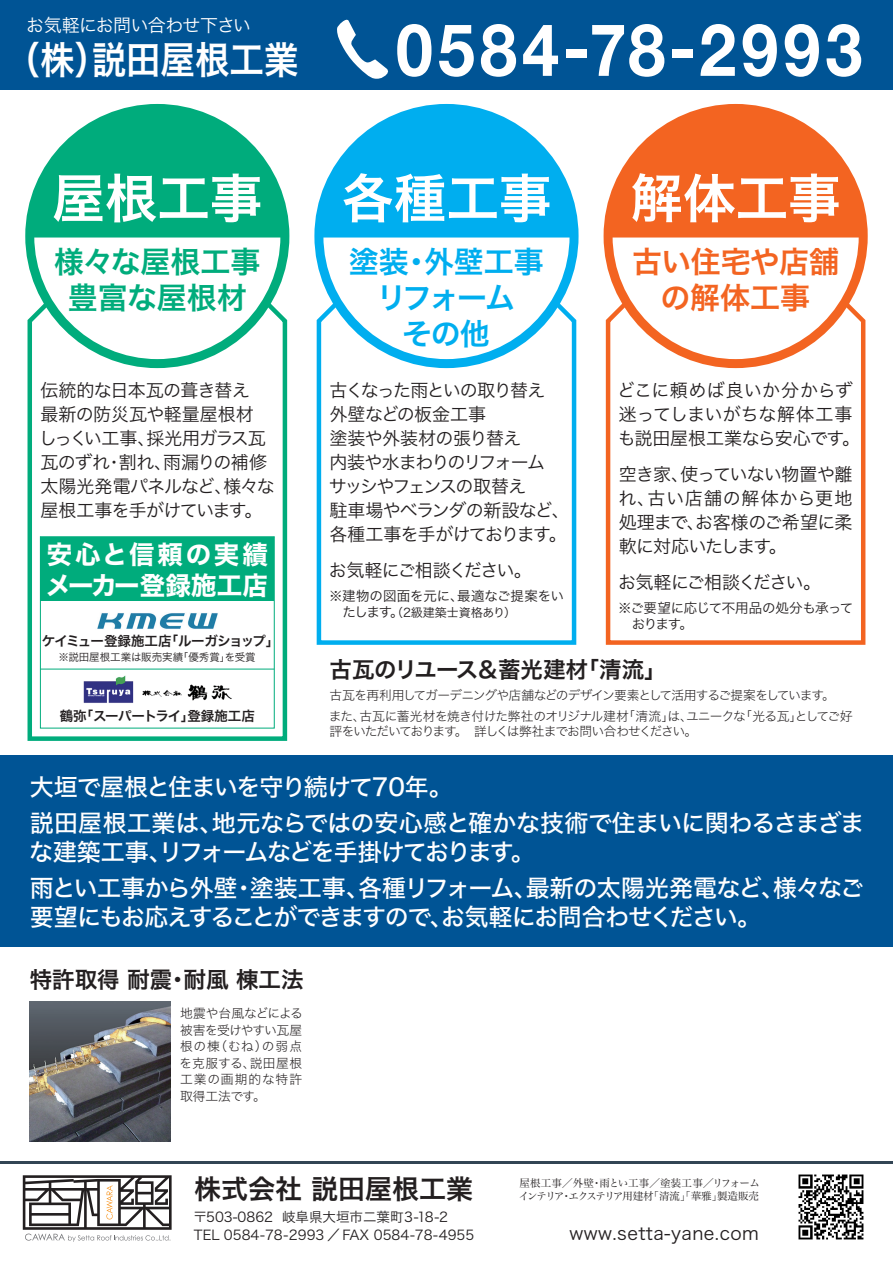
<style>
.page{position:relative;width:893px;height:1263px;background:#fff}
.page>*{position:absolute;margin:0;border:0;box-sizing:border-box;transform-origin:0 0}
.t1{font:700 72.6px "Helvetica Neue";letter-spacing:.075em;color:#fff;scale:.92 1}
.t2{font:52.5px "Hiragino Sans W6";color:#fff}
.t3{font:37.95px "Hiragino Sans W6";color:#fff;scale:.91 1}
.t4{font:30px/36px "Hiragino Sans W6";letter-spacing:-.03em;color:#00aeef;text-align:center}
.t5{font:30px/36px "Hiragino Sans W6";color:#00ac7c;text-align:center}
.t6{font:30px/36px "Hiragino Sans W6";letter-spacing:-.01em;color:#f36421;text-align:center}
.t7{font:27px "Hira Kaku Pro N W6";color:#231f20}
.t8{font:25.5px/30.6px "Hiragino Sans W7";letter-spacing:.005em;color:#fff}
.t9{font:24px/36px "Hiragino Sans W5";letter-spacing:-.04em;color:#fff}
.t10{font:24px "Hiragino Sans W5";letter-spacing:-.065em;color:#fff}
.t11{font:22.5px "Hiragino Sans W6";color:#231f20}
.t12{font:18px/24px "Hiragino Sans W3";letter-spacing:-.03em;color:#231f20}
.t13{font:18px/24px "Hiragino Sans W3";letter-spacing:-.06em;color:#231f20}
.t14{font:18px/24px "Hiragino Sans W3";color:#231f20}
.t15{font:18px "Hiragino Sans W3";letter-spacing:-.065em;color:#231f20}
.t16{font:18px "Hiragino Sans W3";letter-spacing:.025em;color:#231f20}
.t17{font:18px "Hiragino Sans W3";letter-spacing:-.03em;color:#fff}
.t18{font:13.5px/18px "Hira Kaku Pro N W3";color:#231f20}
.t19{font:13.5px/16.2px "Hiragino Sans W3";letter-spacing:-.035em;color:#231f20}
.t20{font:13.5px "Hiragino Sans W6";letter-spacing:-.06em;color:#231f20}
.t21{font:13.5px "Hiragino Sans W3";letter-spacing:-.01em;color:#231f20}
.t22{font:13.5px "Hiragino Sans W6";letter-spacing:-.01em;color:#231f20}
.t23{font:12.75px/16.5px "Hiragino Sans W2";letter-spacing:-.05em;color:#231f20;text-align:justify}
.t24{font:12.75px "Hiragino Sans W2";letter-spacing:-.085em;color:#231f20}
.t25{font:12px "Hiragino Sans W3";color:#231f20}
.t26{font:10.5px/13.5px "Hira Min Pro N W3";letter-spacing:-.04em;color:#231f20}
.t27{font:10.5px "Hiragino Sans W3";color:#231f20}
.s1{font-size:13.5px}
</style>
<div class="page">
<div style="left:0;top:755px;width:893px;height:191px;background:#005495"></div>
<svg style="left:604px;top:201px;width:264px;height:444px"></svg>
<svg style="left:25px;top:201px;width:264px;height:540px"></svg>
<svg style="left:315px;top:201px;width:262px;height:444px"></svg>
<div style="left:30px;top:108px;width:255px;height:256px;background:#fff;border-radius:50%"></div>
<div style="left:25px;top:104px;width:264px;height:264px;border:9px solid #00ac7c;border-radius:50%"></div>
<div style="left:608px;top:108px;width:255px;height:256px;background:#fff;border-radius:50%"></div>
<div style="left:604px;top:104px;width:264px;height:264px;border:9px solid #f36421;border-radius:50%"></div>
<div style="left:319px;top:108px;width:255px;height:256px;background:#fff;border-radius:50%"></div>
<div style="left:314px;top:104px;width:265px;height:264px;border:9px solid #00aeef;border-radius:50%"></div>
<hr style="left:0;top:1161px;width:893px;height:2px;background:#324554">
<svg style="left:23px;top:1175px;width:149px;height:67px"></svg>
<div style="left:0;top:0;width:893px;height:89px;background:#005495"></div>
<img style="left:798px;top:1174px;width:66px;height:66px">
<div style="left:40px;top:537px;width:234px;height:63px;background:#00ac7c"></div>
<svg style="left:30px;top:108px;width:255px;height:127px"></svg>
<svg style="left:608px;top:108px;width:255px;height:126px"></svg>
<svg style="left:319px;top:108px;width:255px;height:127px"></svg>
<img style="left:95px;top:612px;width:125px;height:17px">
<img style="left:81px;top:675px;width:153px;height:29px">
<hr style="left:40px;top:669px;width:234px;height:1px;background:#00ac7c">
<div style="left:40px;top:536px;width:235px;height:192px;border:1px solid #00ac7c"></div>
<svg style="left:337px;top:19px;width:52px;height:60px"></svg>
<hr style="left:608px;top:234px;width:255px;height:3px;background:#f36421">
<hr style="left:319px;top:235px;width:255px;height:3px;background:#00aeef">
<hr style="left:30px;top:235px;width:255px;height:3px;background:#00ac7c">
<img style="left:30px;top:1001px;width:140px;height:140px">
<p class="t17" style="left:26px;top:9px;width:226px">お気軽にお問い合わせ下さい</p>
<p class="t3" style="left:6px;top:25px;width:323px">（株）説田屋根工業</p>
<p class="t1" style="left:396px;top:-7px;width:509px">0584-78-2993</p>
<p class="t2" style="left:52px;top:151px;width:212px">屋根工事</p>
<p class="t2" style="left:341px;top:151px;width:211px">各種工事</p>
<p class="t2" style="left:631px;top:151px;width:211px">解体工事</p>
<p class="t5" style="left:54px;top:243px;width:208px">様々な屋根工事豊富な屋根材</p>
<p class="t6" style="left:632px;top:243px;width:209px">古い住宅や店舗の解体工事</p>
<p class="t4" style="left:349px;top:243px;width:196px">塗装・外壁工事リフォーム<br>その他</p>
<p class="t12" style="left:39px;top:377px;width:237px">伝統的な日本瓦の葺き替え<br>最新の防災瓦や軽量屋根材しっくい工事、採光用ガラス瓦瓦のずれ・割れ、雨漏りの補修太陽光発電パネルなど、様々な屋根工事を手がけています。</p>
<p class="t13" style="left:329px;top:377px;width:242px">古くなった雨といの取り替え<br>外壁などの板金工事<br>塗装や外装材の張り替え<br>内装や水まわりのリフォーム<br>サッシやフェンスの取替え<br>駐車場やベランダの新設など、各種工事を手がけております。</p>
<p class="t15" style="left:329px;top:554px;width:204px">お気軽にご相談ください。</p>
<p class="t21" style="left:329px;top:584px;width:236px">※建物の図面を元に、最適なご提案をい</p>
<p class="t25" style="left:342px;top:602px;width:175px"><span class="s1">たします。</span>（2級建築士資格あり）</p>
<p class="t8" style="left:46px;top:540px;width:223px">安心と信頼の実績メーカー登録施工店</p>
<p class="t14" style="left:617px;top:377px;width:244px">どこに頼めば良いか分からず迷ってしまいがちな解体工事も説田屋根工業なら安心です。</p>
<p class="t12" style="left:618px;top:461px;width:236px;text-align:justify">空き家、使っていない物置や離れ、古い店舗の解体から更地処理まで、お客様のご希望に柔軟に対応いたします。</p>
<p class="t15" style="left:618px;top:566px;width:204px">お気軽にご相談ください。</p>
<p class="t19" style="left:632px;top:598px;width:223px;text-indent:-14px">※ご要望に応じて不用品の処分も承っております。</p>
<p class="t20" style="left:42px;top:629px;width:239px">ケイミュー登録施工店「ルーガショップ」</p>
<p class="t27" style="left:59px;top:648px;width:199px">※説田屋根工業は販売実績「優秀賞」を受賞</p>
<p class="t22" style="left:60px;top:704px;width:197px">鶴弥「スーパートライ」登録施工店</p>
<p class="t11" style="left:330px;top:649px;width:339px">古瓦のリユース＆蓄光建材「清流」</p>
<p class="t23" style="left:329px;top:684px;width:525px;line-height:21px">古瓦を再利用してガーデニングや店舗などのデザイン要素として活用するご提案をしています。<br>また、古瓦に蓄光材を焼き付けた弊社のオリジナル建材「清流」は、ユニークな「光る瓦」としてご好</p>
<p class="t24" style="left:330px;top:720px;width:369px">評をいただいております。　詳しくは弊社までお問い合わせください。</p>
<p class="t9" style="left:30px;top:768px;width:836px">大垣で屋根と住まいを守り続けて70年。<br>説田屋根工業は、地元ならではの安心感と確かな技術で住まいに関わるさまざま</p>
<p class="t9" style="left:29px;top:832px;width:836px">な建築工事、リフォームなどを手掛けております。<br>雨とい工事から外壁・塗装工事、各種リフォーム、最新の太陽光発電など、様々なご</p>
<p class="t10" style="left:30px;top:895px;width:733px">要望にもお応えすることができますので、お気軽にお問合わせください。</p>
<p class="t11" style="left:30px;top:960px;width:275px">特許取得 耐震・耐風 棟工法</p>
<p class="t23" style="left:179px;top:1004px;width:125px">地震や台風などによる被害を受けやすい瓦屋根の棟（むね）の弱点を克服する、説田屋根工業の画期的な特許取得工法です。</p>
<p class="t7" style="left:194px;top:1164px;width:280px">株式会社 説田屋根工業</p>
<p class="t18" style="left:193px;top:1207px;width:282px">〒503-0862 岐阜県大垣市二葉町3-18-2<br>TEL 0584-78-2993 ／ FAX 0584-78-4955</p>
<p class="t26" style="left:519px;top:1175px;width:242px">屋根工事／外壁・雨とい工事／塗装工事／リフォームインテリア・エクステリア用建材「清流」「華雅」製造販売</p>
<p class="t16" style="left:570px;top:1217px;width:191px">www.setta-yane.com</p>
</div>
